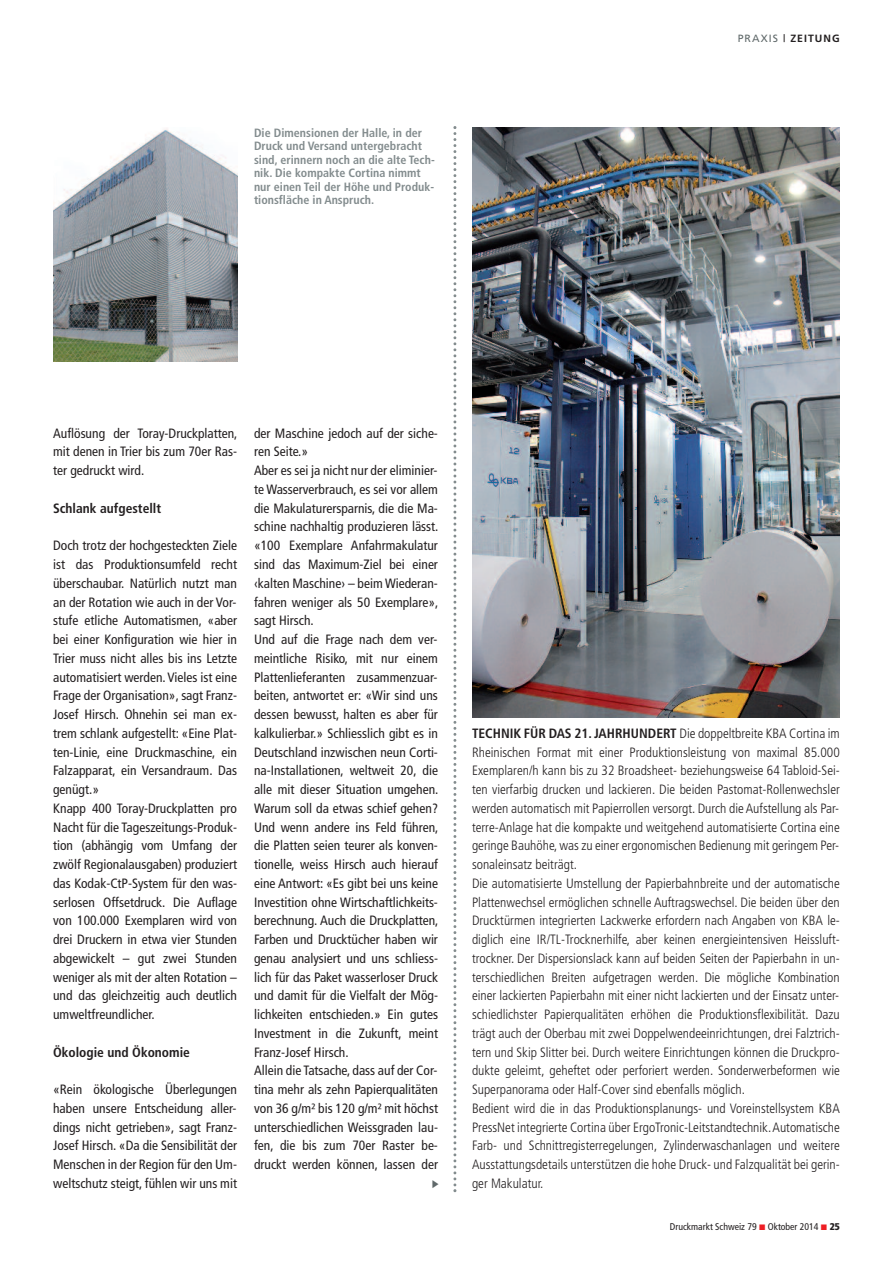
<style>
.page{position:relative;width:893px;height:1263px;background:#fff}
.page>*{position:absolute;margin:0;border:0;box-sizing:border-box;transform-origin:0 0}
.t1{font:condensed 13.5px/18.8px "Frutiger";color:#231f20;text-align:justify}
.t2{font:300 condensed 13.5px/18.8px "Frutiger";color:#231f20}
.t3{font:700 condensed 13.5px "Frutiger";color:#231f20}
.t4{font:700 condensed 12px/13.5px "Frutiger";color:#838c8e}
.t5{font:700 10.5px "Frutiger";letter-spacing:.1em;color:#231f20}
.t6{font:condensed 9.75px "Frutiger";color:#231f20}
.s1{font-weight:400;color:#60696a}
.s2{font-weight:400}
.s3{font-weight:700}
.s4{font-weight:900}
</style>
<div class="page">
<img style="left:472px;top:128px;width:368px;height:589px">
<svg style="left:453px;top:126px;width:3px;height:1066px"></svg>
<img style="left:53px;top:129px;width:184px;height:232px">
<p class="t4" style="left:254px;top:127px;width:182px">Die Dimensionen der Halle, in der<br>Druck und Versand untergebracht sind, erinnern noch an die alte Tech&shy;nik. Die kompakte Cortina nimmt nur einen Teil der Höhe und Produk&shy;tionsfläche in Anspruch.</p>
<p class="t5" style="left:738px;top:34px;width:104px"><span class="s1">PRAXIS</span> <span class="s2">|</span> ZEITUNG</p>
<p class="t1" style="left:53px;top:425px;width:186px">Auflösung der Toray-Druckplatten, mit denen in Trier bis zum 70er Ras&shy;ter gedruckt wird.</p>
<p class="t3" style="left:53px;top:503px;width:110px">Schlank aufgestellt</p>
<p class="t1" style="left:53px;top:537px;width:185px;text-align:left">Doch trotz der hochgesteckten Ziele ist das Produktionsumfeld recht überschaubar. Natürlich nutzt man an der Rotation wie auch in der Vor&shy;stufe etliche Automatismen, «aber bei einer Konfiguration wie hier in Trier muss nicht alles bis ins Letzte automatisiert werden.Vieles ist eine Frage der Organisation», sagt Franz-Josef Hirsch. Ohnehin sei man ex&shy;trem schlank aufgestellt: «Eine Plat&shy;ten-Linie, eine Druckmaschine, ein Falzapparat, ein Versandraum. Das genügt.»<br>Knapp 400 Toray-Druckplatten pro Nacht für die Tageszeitungs-Produk&shy;tion (abhängig vom Umfang der zwölf Regionalausgaben) produziert das Kodak-CtP-System für den was&shy;serlosen Offsetdruck. Die Auflage von 100.000 Exemplaren wird von drei Druckern in etwa vier Stunden abgewickelt – gut zwei Stunden weniger als mit der alten Rotation – und das gleichzeitig auch deutlich umweltfreundlicher.</p>
<p class="t3" style="left:53px;top:1046px;width:138px">Ökologie und Ökonomie</p>
<p class="t1" style="left:53px;top:1081px;width:185px">«Rein ökologische Überlegungen haben unsere Entscheidung aller&shy;dings nicht getrieben», sagt Franz-Josef Hirsch. «Da die Sensibilität der Menschen in der Region für den Um&shy;weltschutz steigt, fühlen wir uns mit</p>
<p class="t1" style="left:254px;top:425px;width:186px;text-align:left">der Maschine jedoch auf der siche&shy;ren Seite.»<br>Aber es sei ja nicht nur der eliminier&shy;te Wasserverbrauch, es sei vor allem die Makulaturersparnis, die die Ma&shy;schine nachhaltig produzieren lässt. «100 Exemplare Anfahrmakulatur sind das Maximum-Ziel bei einer ‹kalten Maschine› – beim Wiederan&shy;fahren weniger als 50 Exemplare», sagt Hirsch.<br>Und auf die Frage nach dem ver&shy;meintliche Risiko, mit nur einem Plattenlieferanten zusammenzuar&shy;beiten, antwortet er: «Wir sind uns dessen bewusst, halten es aber für kalkulierbar.» Schliesslich gibt es in Deutschland inzwischen neun Corti&shy;na-Installationen, weltweit 20, die alle mit dieser Situation umgehen.<br>Warum soll da etwas schief gehen?<br>Und wenn andere ins Feld führen, die Platten seien teurer als konven&shy;tionelle, weiss Hirsch auch hierauf eine Antwort: «Es gibt bei uns keine Investition ohne Wirtschaftlichkeits&shy;berechnung. Auch die Druckplatten, Farben und Drucktücher haben wir genau analysiert und uns schliess&shy;lich für das Paket wasserloser Druck und damit für die Vielfalt der Mög&shy;lichkeiten entschieden.» Ein gutes Investment in die Zukunft, meint Franz-Josef Hirsch.<br>Allein die Tatsache, dass auf der Cor&shy;tina mehr als zehn Papierqualitäten von 36 g/m² bis 120 g/m² mit höchst unterschiedlichen Weissgraden lau&shy;fen, die bis zum 70er Raster be&shy;druckt werden können, lassen der</p>
<p class="t2" style="left:472px;top:725px;width:369px"><span class="s3">TECHNIK FÜR DAS 21. JAHRHUNDERT</span> Die doppeltbreite KBA Cortina im Rheinischen Format mit einer Produktionsleistung von maximal 85.000<br>Exemplaren/h kann bis zu 32 Broadsheet- beziehungsweise 64 Tabloid-Sei&shy;ten vierfarbig drucken und lackieren. Die beiden Pastomat-Rollenwechsler werden automatisch mit Papierrollen versorgt. Durch die Aufstellung als Par&shy;terre-Anlage hat die kompakte und weitgehend automatisierte Cortina eine geringe Bauhöhe,was zu einer ergonomischen Bedienung mit geringem Per&shy;sonaleinsatz beiträgt.<br>Die automatisierte Umstellung der Papierbahnbreite und der automatische Plattenwechsel ermöglichen schnelle Auftragswechsel. Die beiden über den Drucktürmen integrierten Lackwerke erfordern nach Angaben von KBA le&shy;diglich eine IR/TL-Trocknerhilfe, aber keinen energieintensiven Heissluft&shy;trockner. Der Dispersionslack kann auf beiden Seiten der Papierbahn in un&shy;terschiedlichen Breiten aufgetragen werden. Die mögliche Kombination einer lackierten Papierbahn mit einer nicht lackierten und der Einsatz unter&shy;schiedlichster Papierqualitäten erhöhen die Produktionsflexibilität. Dazu trägt auch der Oberbau mit zwei Doppelwendeeinrichtungen, drei Falztrich&shy;tern und Skip Slitter bei. Durch weitere Einrichtungen können die Druckpro&shy;dukte geleimt, geheftet oder perforiert werden. Sonderwerbeformen wie Superpanorama oder Half-Cover sind ebenfalls möglich.<br>Bedient wird die in das Produktionsplanungs- und Voreinstellsystem KBA PressNet integrierte Cortina über ErgoTronic-Leitstandtechnik.Automatische Farb- und Schnittregisterregelungen, Zylinderwaschanlagen und weitere Ausstattungsdetails unterstützen die hohe Druck- und Falzqualität bei gerin&shy;ger Makulatur.</p>
<p class="t6" style="left:670px;top:1222px;width:171px">Druckmarkt Schweiz 79 Oktober 2014 <span class="s4">25</span></p>
</div>
